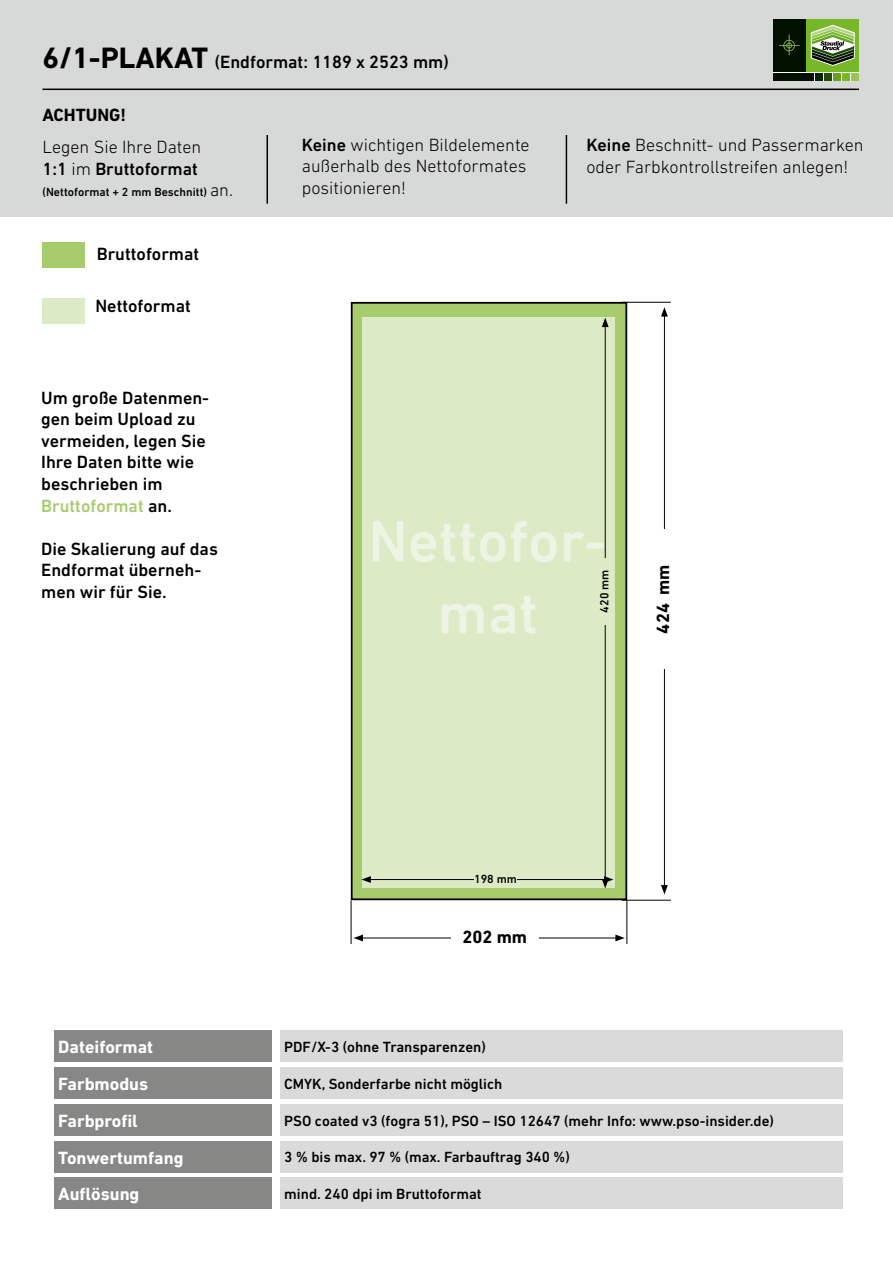
<style>
.page{position:relative;width:893px;height:1263px;background:#fff}
.page>*{position:absolute;margin:0;border:0;box-sizing:border-box;transform-origin:0 0}
.t1{font:500 59.85px/71.7px "DIN Next LT Pro";color:#eef4e3;text-align:center}
.t2{font:500 18px/21.6px "DIN Next LT Pro";color:#000}
.t3{font:300 18px/21.6px "DIN Next LT Pro";color:#000}
.t4{font:700 18px/37px "DIN Next LT Pro";color:#fff}
.t5{font:700 18px "DIN Next LT Pro";color:#000}
.t6{font:500 15px "DIN Next LT Pro";color:#000}
.t7{font:500 12px "DIN Next LT Pro";color:#000}
.s1{font-weight:700;font-size:30px}
.s2{font-weight:500}
.s3{font-weight:300;font-size:18px}
.s4{color:#a7cc6c}
</style>
<div class="page">
<div style="left:0;top:0;width:893px;height:217px;background:#d7d8d8"></div>
<div style="left:54px;top:1141px;width:218px;height:31px;background:#878786"></div>
<div style="left:280px;top:1141px;width:562px;height:31px;background:#dadada"></div>
<div style="left:54px;top:1031px;width:217px;height:31px;background:#878786"></div>
<div style="left:54px;top:1068px;width:217px;height:31px;background:#878786"></div>
<div style="left:54px;top:1105px;width:217px;height:31px;background:#878786"></div>
<div style="left:54px;top:1178px;width:217px;height:31px;background:#878786"></div>
<div style="left:280px;top:1031px;width:562px;height:31px;background:#dadada"></div>
<div style="left:280px;top:1068px;width:562px;height:31px;background:#dadada"></div>
<div style="left:280px;top:1105px;width:562px;height:31px;background:#dadada"></div>
<div style="left:280px;top:1178px;width:562px;height:31px;background:#dadada"></div>
<hr style="left:351px;top:900px;width:1px;height:44px;background:#000">
<hr style="left:626px;top:900px;width:1px;height:44px;background:#000">
<hr style="left:361px;top:938px;width:257px;height:1px;background:#000">
<svg style="left:354px;top:934px;width:9px;height:7px"></svg>
<svg style="left:615px;top:934px;width:10px;height:7px"></svg>
<div style="left:451px;top:926px;width:88px;height:20px;background:#fff"></div>
<hr style="left:622px;top:900px;width:49px;height:1px;background:#000">
<hr style="left:622px;top:302px;width:49px;height:1px;background:#000">
<hr style="left:664px;top:314px;width:1px;height:573px;background:#000">
<svg style="left:661px;top:885px;width:7px;height:9px"></svg>
<svg style="left:661px;top:307px;width:7px;height:10px"></svg>
<div style="left:651px;top:529px;width:22px;height:140px;background:#fff"></div>
<hr style="left:43px;top:89px;width:816px;height:1px;background:#000">
<hr style="left:266px;top:135px;width:2px;height:69px;background:#000">
<hr style="left:566px;top:135px;width:1px;height:69px;background:#000">
<div style="left:43px;top:242px;width:42px;height:26px;background:#a7cc6c"></div>
<div style="left:43px;top:298px;width:42px;height:26px;background:#dceac5"></div>
<div style="left:352px;top:303px;width:274px;height:596px;background:#a7cc6c"></div>
<div style="left:351px;top:302px;width:276px;height:598px;border:2px solid #000"></div>
<div style="left:362px;top:317px;width:253px;height:571px;background:#dceac5"></div>
<hr style="left:368px;top:879px;width:238px;height:1px;background:#000">
<svg style="left:361px;top:876px;width:10px;height:7px"></svg>
<div style="left:474px;top:874px;width:43px;height:9px;background:#dceac5"></div>
<hr style="left:605px;top:325px;width:1px;height:556px;background:#000">
<svg style="left:602px;top:876px;width:11px;height:12px"></svg>
<svg style="left:602px;top:318px;width:7px;height:9px"></svg>
<div style="left:600px;top:558px;width:9px;height:67px;background:#dceac5"></div>
<svg style="left:773px;top:19px;width:86px;height:61px"></svg>
<div style="left:773px;top:19px;width:32px;height:53px;background:#021100"></div>
<div style="left:806px;top:19px;width:53px;height:53px;background:#76b828"></div>
<div style="left:851px;top:73px;width:8px;height:7px;background:#99c555"></div>
<div style="left:842px;top:73px;width:8px;height:7px;background:#76b828"></div>
<svg style="left:779px;top:35px;width:21px;height:20px"></svg>
<div style="left:773px;top:73px;width:32px;height:7px;background:#021100"></div>
<div style="left:806px;top:73px;width:8px;height:7px;background:#021100"></div>
<div style="left:815px;top:73px;width:8px;height:7px;background:#032400"></div>
<div style="left:824px;top:73px;width:8px;height:7px;background:#274907"></div>
<div style="left:833px;top:73px;width:8px;height:7px;background:#66a124"></div>
<svg style="left:811px;top:25px;width:44px;height:41px"></svg>
<p class="t2" style="left:43px;top:51px;width:408px"><span class="s1">6/1-PLAKAT</span> (Endformat: 1189 x 2523 mm)</p>
<p class="t5" style="left:43px;top:104px;width:85px">ACHTUNG!</p>
<p class="t3" style="left:43px;top:136px;width:160px">Legen Sie Ihre Daten<br><span class="s2">1:1</span> im <span class="s2">Bruttoformat</span></p>
<p class="t7" style="left:43px;top:185px;width:192px">(Nettoformat + 2 mm Beschnitt) <span class="s3">an.</span></p>
<p class="t3" style="left:302px;top:134px;width:229px"><span class="s2">Keine</span> wichtigen Bildelemente außerhalb des Nettoformates positionieren!</p>
<p class="t3" style="left:586px;top:134px;width:279px"><span class="s2">Keine</span> Beschnitt- und Passermarken oder Farbkontrollstreifen anlegen!</p>
<p class="t2" style="left:97px;top:243px;width:104px">Bruttoformat</p>
<p class="t2" style="left:95px;top:295px;width:97px">Nettoformat</p>
<p class="t2" style="left:41px;top:387px;width:169px">Um große Datenmen&shy;gen beim Upload zu vermeiden, legen Sie<br>Ihre Daten bitte wie beschrieben im<br><span class="s4">Bruttoformat</span> an.</p>
<p class="t2" style="left:41px;top:538px;width:178px">Die Skalierung auf das<br>Endformat überneh&shy;men wir für Sie.</p>
<h1 class="t1" style="left:368px;top:505px;width:240px">Nettofor&shy;mat</h1>
<p class="t7" style="left:597px;top:613px;width:44px;rotate:-90deg">420 mm</p>
<p class="t5" style="left:652px;top:633px;width:70px;rotate:-90deg">424 mm</p>
<p class="t4" style="left:58px;top:1028px;width:97px">Dateiformat<br>Farbmodus<br>Farbprofil</p>
<p class="t7" style="left:474px;top:872px;width:44px">198 mm</p>
<p class="t5" style="left:462px;top:926px;width:66px">202 mm</p>
<p class="t6" style="left:284px;top:1038px;width:203px">PDF/X-3 (ohne Transparenzen)</p>
<p class="t6" style="left:284px;top:1075px;width:220px">CMYK, Sonderfarbe nicht möglich</p>
<p class="t6" style="left:284px;top:1112px;width:491px">PSO coated v3 (fogra 51), PSO – ISO 12647 (mehr Info: www.pso-insider.de)</p>
<p class="t4" style="left:58px;top:1139px;width:127px">Tonwertumfang</p>
<p class="t6" style="left:284px;top:1148px;width:287px">3 % bis max. 97 % (max. Farbauftrag 340 %)</p>
<p class="t4" style="left:58px;top:1175px;width:83px">Auflösung</p>
<p class="t6" style="left:284px;top:1185px;width:199px">mind. 240 dpi im Bruttoformat</p>
</div>
